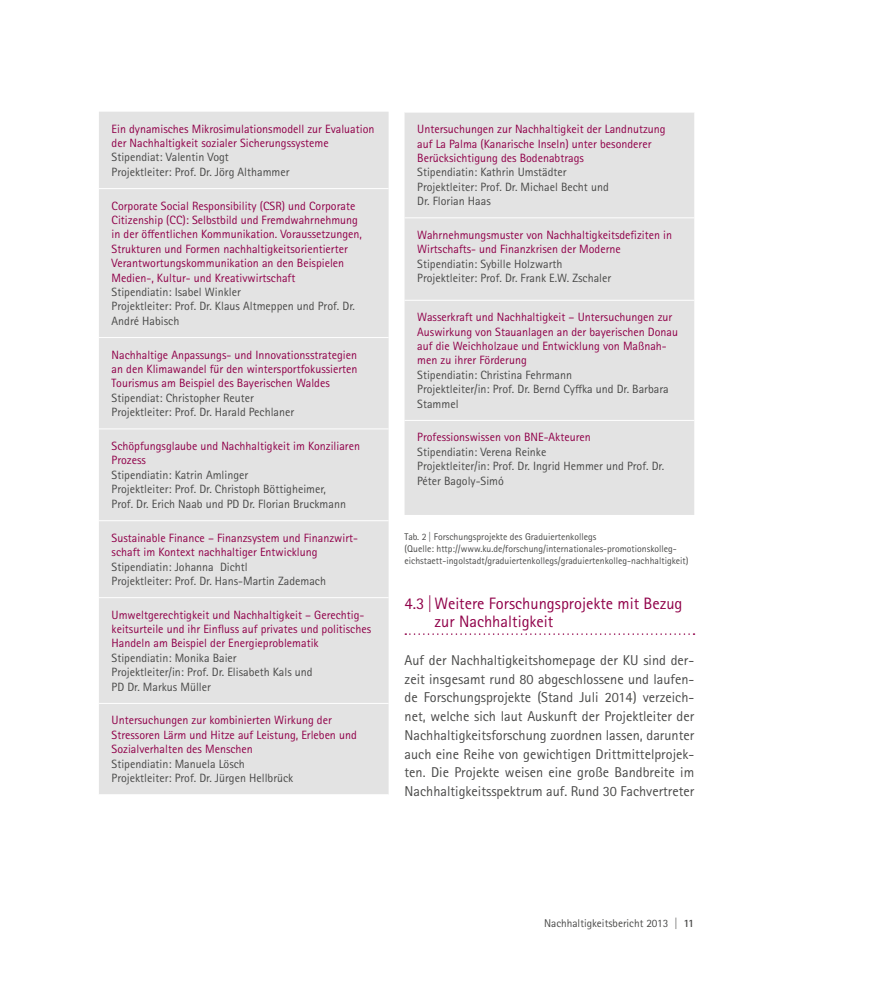
<style>
.page{position:relative;width:893px;height:1008px;background:#fff}
.page>*{position:absolute;margin:0;border:0;box-sizing:border-box;transform-origin:0 0}
.t1{font:16.5px/18.8px "Rotis Sans Serif Pro";color:#900049}
.t2{font:14.25px/18.8px "Rotis Sans Serif Pro";color:#494948;text-align:justify}
.t3{font:12px/14.4px "Rotis Sans Serif Pro";color:#900049}
.t4{font:12px/14.4px "Rotis Sans Serif Pro";color:#494948}
.t5{font:11.25px "Rotis Sans Serif Pro";color:#494948}
.t6{font:9.75px/12px "Rotis Sans Serif Pro";color:#494948}
.s1{font-weight:700}
</style>
<div class="page">
<div style="left:99px;top:112px;width:290px;height:682px;background:#e3e3e3"></div>
<hr style="left:99px;top:188px;width:290px;height:1px;background:#fff">
<hr style="left:99px;top:337px;width:290px;height:1px;background:#fff">
<hr style="left:99px;top:428px;width:290px;height:1px;background:#fff">
<hr style="left:99px;top:520px;width:290px;height:1px;background:#fff">
<hr style="left:99px;top:597px;width:290px;height:1px;background:#fff">
<hr style="left:99px;top:703px;width:290px;height:1px;background:#fff">
<div style="left:405px;top:113px;width:289px;height:402px;background:#e3e3e3"></div>
<hr style="left:405px;top:217px;width:289px;height:1px;background:#fff">
<hr style="left:405px;top:300px;width:289px;height:1px;background:#fff">
<hr style="left:405px;top:420px;width:289px;height:1px;background:#fff">
<svg style="left:405px;top:633px;width:289px;height:2px"></svg>
<p class="t3" style="left:112px;top:121px;width:264px">Ein dynamisches Mikrosimulationsmodell zur Evaluation der Nachhaltigkeit sozialer Sicherungssysteme</p>
<p class="t4" style="left:112px;top:150px;width:179px">Stipendiat: Valentin Vogt<br>Projektleiter: Prof. Dr. Jörg Althammer</p>
<p class="t3" style="left:112px;top:198px;width:252px">Corporate Social Responsibility (CSR) und Corporate Citizenship (CC): Selbstbild und Fremdwahrnehmung in der öffentlichen Kommunikation. Voraussetzungen, Strukturen und Formen nachhaltigkeitsorientierter Verantwortungskommunikation an den Beispielen Medien-, Kultur- und Kreativwirtschaft</p>
<p class="t4" style="left:112px;top:285px;width:245px">Stipendiatin: Isabel Winkler<br>Projektleiter: Prof. Dr. Klaus Altmeppen und Prof. Dr.<br>André Habisch</p>
<p class="t3" style="left:112px;top:347px;width:247px;text-align:justify">Nachhaltige Anpassungs- und Innovationsstrategien an den Klimawandel für den wintersportfokussierten Tourismus am Beispiel des Bayerischen Waldes</p>
<p class="t4" style="left:112px;top:391px;width:184px">Stipendiat: Christopher Reuter<br>Projektleiter: Prof. Dr. Harald Pechlaner</p>
<p class="t3" style="left:112px;top:439px;width:250px">Schöpfungsglaube und Nachhaltigkeit im Konziliaren<br>Prozess</p>
<p class="t4" style="left:112px;top:467px;width:236px">Stipendiatin: Katrin Amlinger<br>Projektleiter: Prof. Dr. Christoph Böttigheimer,<br>Prof. Dr. Erich Naab und PD Dr. Florian Bruckmann</p>
<p class="t3" style="left:112px;top:530px;width:248px">Sustainable Finance – Finanzsystem und Finanzwirt&shy;schaft im Kontext nachhaltiger Entwicklung</p>
<p class="t4" style="left:112px;top:559px;width:216px">Stipendiatin: Johanna Dichtl<br>Projektleiter: Prof. Dr. Hans-Martin Zademach</p>
<p class="t3" style="left:112px;top:607px;width:261px">Umweltgerechtigkeit und Nachhaltigkeit – Gerechtig&shy;keitsurteile und ihr Einfluss auf privates und politisches<br>Handeln am Beispiel der Energieproblematik</p>
<p class="t4" style="left:112px;top:651px;width:203px">Stipendiatin: Monika Baier<br>Projektleiter/in: Prof. Dr. Elisabeth Kals und<br>PD Dr. Markus Müller</p>
<p class="t3" style="left:112px;top:713px;width:247px">Untersuchungen zur kombinierten Wirkung der<br>Stressoren Lärm und Hitze auf Leistung, Erleben und<br>Sozialverhalten des Menschen</p>
<p class="t4" style="left:112px;top:756px;width:183px">Stipendiatin: Manuela Lösch<br>Projektleiter: Prof. Dr. Jürgen Hellbrück</p>
<p class="t3" style="left:417px;top:122px;width:250px">Untersuchungen zur Nachhaltigkeit der Landnutzung auf La Palma (Kanarische Inseln) unter besonderer<br>Berücksichtigung des Bodenabtrags</p>
<p class="t4" style="left:417px;top:165px;width:193px">Stipendiatin: Kathrin Umstädter<br>Projektleiter: Prof. Dr. Michael Becht und<br>Dr. Florian Haas</p>
<p class="t3" style="left:417px;top:228px;width:256px">Wahrnehmungsmuster von Nachhaltigkeitsdefiziten in<br>Wirtschafts- und Finanzkrisen der Moderne</p>
<p class="t4" style="left:417px;top:256px;width:195px">Stipendiatin: Sybille Holzwarth<br>Projektleiter: Prof. Dr. Frank E.W. Zschaler</p>
<p class="t3" style="left:417px;top:310px;width:262px">Wasserkraft und Nachhaltigkeit – Untersuchungen zur Auswirkung von Stauanlagen an der bayerischen Donau auf die Weichholzaue und Entwicklung von Maßnah&shy;men zu ihrer Förderung</p>
<p class="t4" style="left:417px;top:368px;width:253px">Stipendiatin: Christina Fehrmann<br>Projektleiter/in: Prof. Dr. Bernd Cyffka und Dr. Barbara<br>Stammel</p>
<p class="t3" style="left:417px;top:430px;width:175px">Professionswissen von BNE-Akteuren</p>
<p class="t4" style="left:417px;top:445px;width:248px">Stipendiatin: Verena Reinke<br>Projektleiter/in: Prof. Dr. Ingrid Hemmer und Prof. Dr.<br>Péter Bagoly-Simó</p>
<p class="t6" style="left:405px;top:531px;width:285px">Tab. 2 | Forschungsprojekte des Graduiertenkollegs<br>(Quelle: http://www.ku.de/forschung/internationales-promotionskolleg&shy;eichstaett-ingolstadt/graduiertenkollegs/graduiertenkolleg-nachhaltigkeit)</p>
<h1 class="t1" style="left:435px;top:594px;width:249px;text-indent:-30px">4.3 |Weitere Forschungsprojekte mit Bezug zur Nachhaltigkeit</h1>
<p class="t2" style="left:405px;top:651px;width:291px">Auf der Nachhaltigkeitshomepage der KU sind der&shy;zeit insgesamt rund 80 abgeschlossene und laufen&shy;de Forschungsprojekte (Stand Juli 2014) verzeich&shy;net, welche sich laut Auskunft der Projektleiter der Nachhaltigkeitsforschung zuordnen lassen, darunter auch eine Reihe von gewichtigen Drittmittelprojek&shy;ten. Die Projekte weisen eine große Bandbreite im Nachhaltigkeitsspektrum auf. Rund 30 Fachvertreter</p>
<p class="t5" style="left:544px;top:917px;width:152px">Nachhaltigkeitsbericht 2013 | <span class="s1">11</span></p>
</div>
